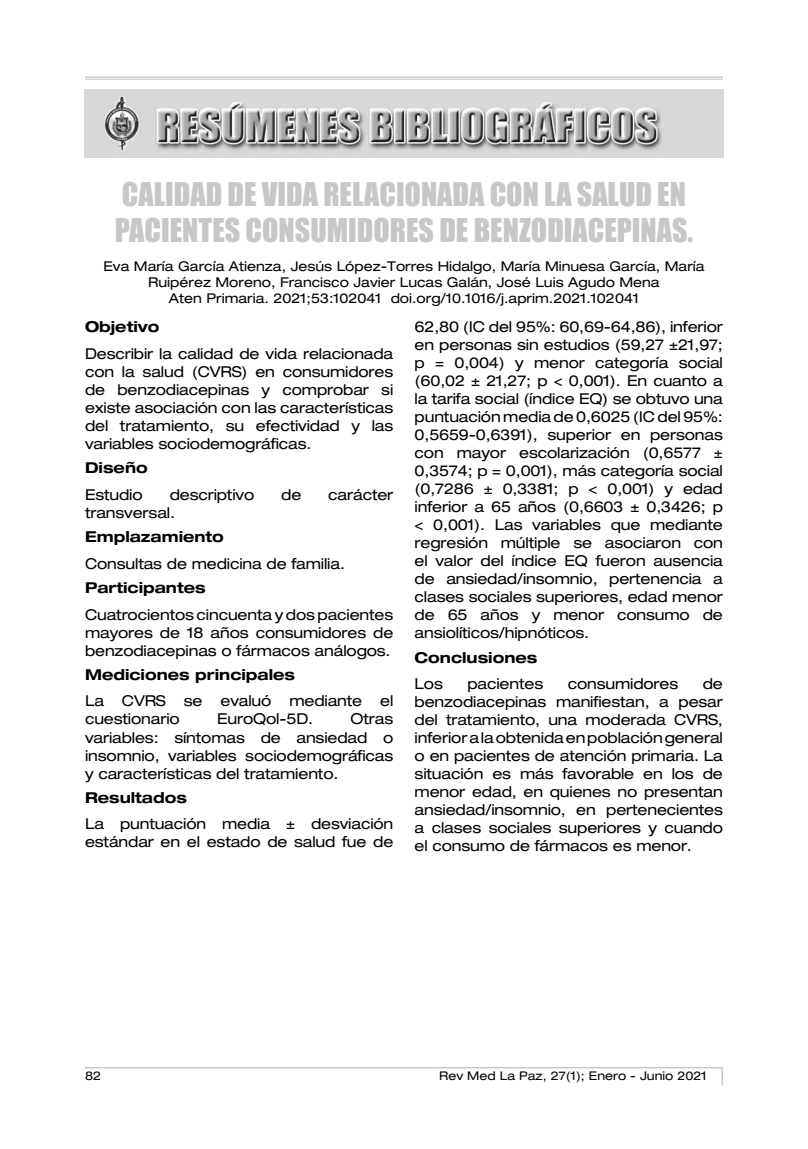
<style>
.page{position:relative;width:808px;height:1149px;background:#fff}
.page>*{position:absolute;margin:0;border:0;box-sizing:border-box;transform-origin:0 0}
.t1{font:30px/36px "Impact";color:#c6c7c8}
.t2{font:expanded 15px/18px "Helvetica Neue LT Std";letter-spacing:-.01em;color:#000;text-align:justify}
.t3{font:700 expanded 15px "Helvetica Neue LT Std";color:#000}
.t4{font:expanded 13.5px/16.2px "Helvetica Neue LT Std";color:#000;text-align:center}
.t5{font:expanded 12px "Helvetica Neue LT Std";color:#000}
</style>
<div class="page">
<hr style="left:85px;top:77px;width:638px;height:1px;background:#c6c7c8">
<hr style="left:85px;top:79px;width:638px;height:1px;background:#c6c7c8">
<hr style="left:85px;top:1066px;width:638px;height:2px;background:#c6c7c8">
<svg style="left:721px;top:1066px;width:2px;height:18px"></svg>
<img style="left:85px;top:89px;width:638px;height:68px">
<h1 class="t1" style="left:115px;top:175px;width:580px">CALIDAD DE VIDA RELACIONADA CON LA SALUD EN<br>PACIENTES CONSUMIDORES DE BENZODIACEPINAS.</h1>
<p class="t4" style="left:103px;top:258px;width:603px">Eva María García Atienza, Jesús López-Torres Hidalgo, María Minuesa García, María<br>Ruipérez Moreno, Francisco Javier Lucas Galán, José Luis Agudo Mena<br>Aten Primaria. 2021;53:102041 doi.org/10.1016/j.aprim.2021.102041</p>
<p class="t3" style="left:85px;top:317px;width:76px">Objetivo</p>
<p class="t2" style="left:85px;top:344px;width:310px">Describir la calidad de vida relacionada con la salud (CVRS) en consumidores de benzodiacepinas y comprobar si existe asociación con las características del tratamiento, su efectividad y las variables sociodemográficas.</p>
<p class="t3" style="left:85px;top:458px;width:64px">Diseño</p>
<p class="t2" style="left:85px;top:485px;width:59px">Estudio</p>
<p class="t2" style="left:170px;top:485px;width:86px">descriptivo</p>
<p class="t2" style="left:281px;top:485px;width:22px">de</p>
<p class="t2" style="left:328px;top:485px;width:67px">carácter</p>
<p class="t2" style="left:85px;top:503px;width:92px">transversal.</p>
<p class="t3" style="left:85px;top:527px;width:140px">Emplazamiento</p>
<p class="t2" style="left:85px;top:554px;width:261px">Consultas de medicina de familia.</p>
<p class="t3" style="left:85px;top:578px;width:122px">Participantes</p>
<p class="t2" style="left:85px;top:604px;width:310px">Cuatrocientos cincuenta y dos pacientes mayores de 18 años consumidores de benzodiacepinas o fármacos análogos.</p>
<p class="t3" style="left:85px;top:665px;width:211px">Mediciones principales</p>
<p class="t2" style="left:85px;top:691px;width:310px">La CVRS se evaluó mediante el cuestionario</p>
<p class="t2" style="left:415px;top:317px;width:310px">62,80 (IC del 95%: 60,69-64,86), inferior en personas sin estudios (59,27 ±21,97; p = 0,004) y menor categoría social (60,02 ± 21,27; p &lt; 0,001). En cuanto a la tarifa social (índice EQ) se obtuvo una puntuación media de 0,6025 (IC del 95%:<br>0,5659-0,6391), superior en personas con mayor escolarización (0,6577 ± 0,3574; p = 0,001), más categoría social (0,7286 ± 0,3381; p &lt; 0,001) y edad inferior a 65 años (0,6603 ± 0,3426; p &lt; 0,001). Las variables que mediante regresión múltiple se asociaron con el valor del índice EQ fueron ausencia de ansiedad/insomnio, pertenencia a clases sociales superiores, edad menor de 65 años y menor consumo de ansiolíticos/hipnóticos.</p>
<p class="t3" style="left:415px;top:647px;width:124px">Conclusiones</p>
<p class="t2" style="left:415px;top:674px;width:30px">Los</p>
<p class="t2" style="left:467px;top:674px;width:77px">pacientes</p>
<p class="t2" style="left:568px;top:674px;width:112px">consumidores</p>
<p class="t2" style="left:415px;top:674px;width:310px;text-indent:288px">de benzodiacepinas manifiestan, a pesar del tratamiento, una moderada CVRS, inferior a la obtenida en población general o en pacientes de atención primaria. La situación es más favorable en los de menor edad, en quienes no presentan ansiedad/insomnio, en pertenecientes a clases sociales superiores y cuando el consumo de fármacos es menor.</p>
<p class="t2" style="left:85px;top:709px;width:310px;text-indent:266px">Otras variables: síntomas de ansiedad o insomnio, variables sociodemográficas y características del tratamiento.</p>
<p class="t3" style="left:85px;top:787px;width:103px">Resultados</p>
<p class="t2" style="left:85px;top:814px;width:310px">La puntuación media ± desviación estándar en el estado de salud fue de</p>
<p class="t2" style="left:217px;top:709px;width:97px">EuroQol-5D.</p>
<p class="t5" style="left:85px;top:1067px;width:18px">82</p>
<p class="t5" style="left:439px;top:1068px;width:269px">Rev Med La Paz, 27(1); Enero - Junio 2021</p>
</div>
